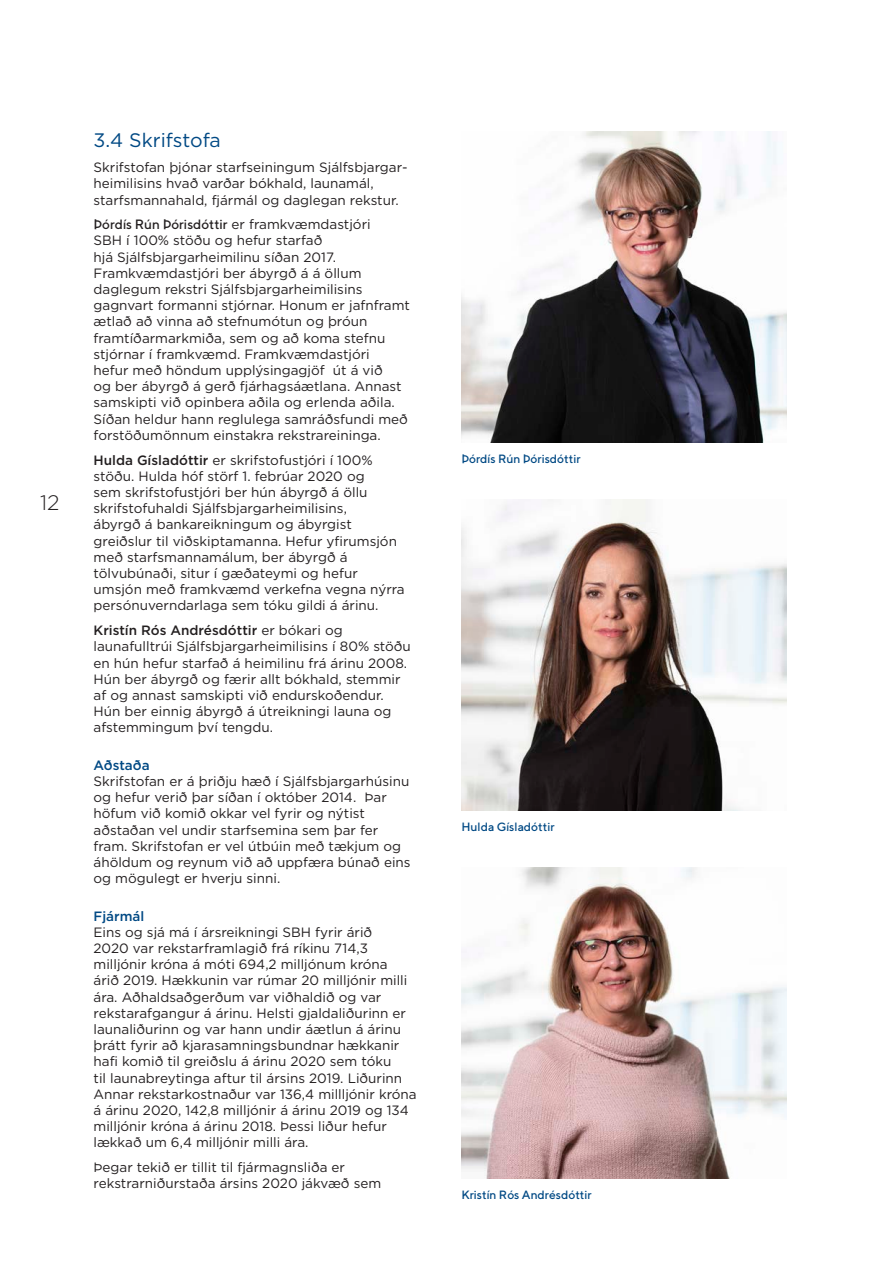
<style>
.page{position:relative;width:893px;height:1263px;background:#fff}
.page>*{position:absolute;margin:0;border:0;box-sizing:border-box;transform-origin:0 0}
.t1{font:300 21px "Gotham";color:#231f20}
.Undirfyrirsogn{font:19.5px "Gotham";color:#014984}
.Meginmal{font:13.5px/16.2px "Gotham";color:#231f20}
.Millifyrirsogn{font:500 13.5px "Gotham";color:#014984}
.Myndatexti{font:500 12px "TT Norms";color:#014984}
.s1{font-family:"TT Norms";font-weight:500}
.s2{font-weight:500}
</style>
<div class="page">
<img style="left:461px;top:132px;width:326px;height:310px">
<img style="left:461px;top:500px;width:326px;height:310px">
<img style="left:461px;top:868px;width:326px;height:310px">
<h1 class="t1" style="left:40px;top:489px;width:21px">12</h1>
<p class="Undirfyrirsogn" style="left:94px;top:128px;width:129px">3.4 Skrifstofa</p>
<p class="Meginmal" style="left:94px;top:159px;width:314px">Skrifstofan þjónar starfseiningum Sjálfsbjargar&shy;heimilisins hvað varðar bókhald, launamál, starfsmannahald, fjármál og daglegan rekstur.</p>
<p class="Meginmal" style="left:94px;top:216px;width:318px"><span class="s1">Þórdís Rún Þórisdóttir</span> er framkvæmdastjóri<br>SBH í 100% stöðu og hefur starfað<br>hjá Sjálfsbjargarheimilinu síðan 2017.<br>Framkvæmdastjóri ber ábyrgð á á öllum daglegum rekstri Sjálfsbjargarheimilisins gagnvart formanni stjórnar. Honum er jafnframt ætlað að vinna að stefnumótun og þróun framtíðarmarkmiða, sem og að koma stefnu stjórnar í framkvæmd. Framkvæmdastjóri<br>hefur með höndum upplýsingagjöf út á við<br>og ber ábyrgð á gerð fjárhagsáætlana. Annast samskipti við opinbera aðila og erlenda aðila.<br>Síðan heldur hann reglulega samráðsfundi með forstöðumönnum einstakra rekstrareininga.</p>
<p class="Meginmal" style="left:94px;top:451px;width:313px"><span class="s2">Hulda Gísladóttir</span> er skrifstofustjóri í 100% stöðu. Hulda hóf störf 1. febrúar 2020 og<br>sem skrifstofustjóri ber hún ábyrgð á öllu skrifstofuhaldi Sjálfsbjargarheimilisins,<br>ábyrgð á bankareikningum og ábyrgist greiðslur til viðskiptamanna. Hefur yfirumsjón með starfsmannamálum, ber ábyrgð á tölvubúnaði, situr í gæðateymi og hefur umsjón með framkvæmd verkefna vegna nýrra persónuverndarlaga sem tóku gildi á árinu.</p>
<p class="Meginmal" style="left:94px;top:622px;width:319px"><span class="s2">Kristín Rós Andrésdóttir</span> er bókari og launafulltrúi Sjálfsbjargarheimilisins í 80% stöðu en hún hefur starfað á heimilinu frá árinu 2008.<br>Hún ber ábyrgð og færir allt bókhald, stemmir af og annast samskipti við endurskoðendur.<br>Hún ber einnig ábyrgð á útreikningi launa og afstemmingum því tengdu.</p>
<p class="Millifyrirsogn" style="left:94px;top:756px;width:58px">Aðstaða</p>
<p class="Meginmal" style="left:94px;top:773px;width:319px">Skrifstofan er á þriðju hæð í Sjálfsbjargarhúsinu og hefur verið þar síðan í október 2014. Þar höfum við komið okkar vel fyrir og nýtist aðstaðan vel undir starfsemina sem þar fer fram. Skrifstofan er vel útbúin með tækjum og áhöldum og reynum við að uppfæra búnað eins og mögulegt er hverju sinni.</p>
<p class="Millifyrirsogn" style="left:94px;top:907px;width:52px">Fjármál</p>
<p class="Meginmal" style="left:94px;top:924px;width:325px">Eins og sjá má í ársreikningi SBH fyrir árið<br>2020 var rekstarframlagið frá ríkinu 714,3 milljónir króna á móti 694,2 milljónum króna<br>árið 2019. Hækkunin var rúmar 20 milljónir milli ára. Aðhaldsaðgerðum var viðhaldið og var rekstarafgangur á árinu. Helsti gjaldaliðurinn er launaliðurinn og var hann undir áætlun á árinu þrátt fyrir að kjarasamningsbundnar hækkanir hafi komið til greiðslu á árinu 2020 sem tóku<br>til launabreytinga aftur til ársins 2019. Liðurinn Annar rekstarkostnaður var 136,4 millljónir króna á árinu 2020, 142,8 milljónir á árinu 2019 og 134 milljónir króna á árinu 2018. Þessi liður hefur lækkað um 6,4 milljónir milli ára.</p>
<p class="Meginmal" style="left:94px;top:1159px;width:289px">Þegar tekið er tillit til fjármagnsliða er rekstrarniðurstaða ársins 2020 jákvæð sem</p>
<p class="Myndatexti" style="left:461px;top:452px;width:121px">Þórdís Rún Þórisdóttir</p>
<p class="Myndatexti" style="left:461px;top:819px;width:95px">Hulda Gísladóttir</p>
<p class="Myndatexti" style="left:461px;top:1187px;width:132px">Kristín Rós Andrésdóttir</p>
</div>
